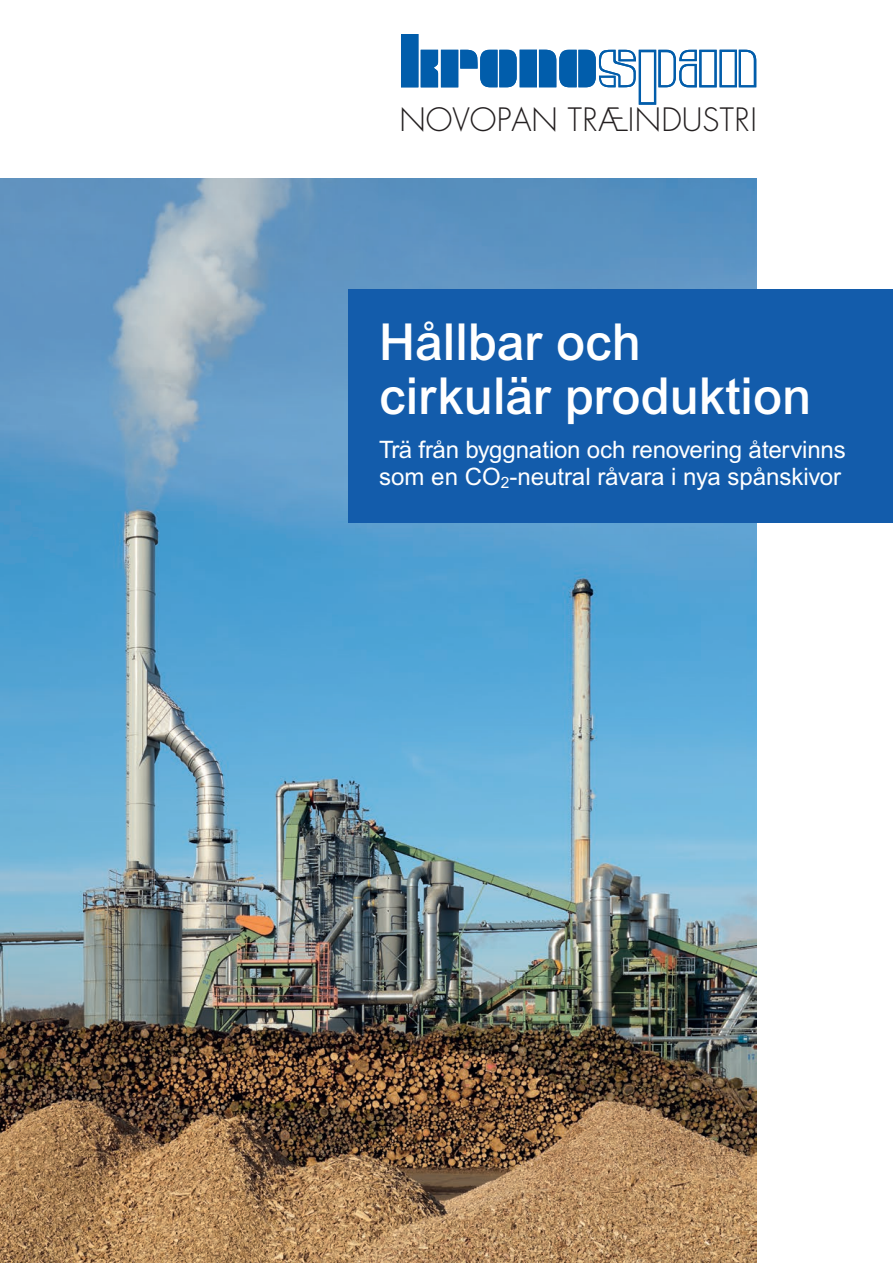
<style>
.page{position:relative;width:893px;height:1263px;background:#fff}
.page>*{position:absolute;margin:0;border:0;box-sizing:border-box;transform-origin:0 0}
.t1{font:500 51px/54px "Arial MT Pro";color:#fff}
.t2{font:300 31.35px "Futura Std";color:#231f20}
.t3{font:24px/27px "Arial MT Pro";letter-spacing:-.01em;color:#fff}
</style>
<div class="page">
<img style="left:0;top:179px;width:757px;height:1084px">
<div style="left:349px;top:289px;width:544px;height:234px;background:#135cab"></div>
<svg style="left:401px;top:34px;width:355px;height:71px"></svg>
<h2 class="t2" style="left:399px;top:100px;width:359px">NOVOPAN TRÆINDUSTRI</h2>
<h1 class="t1" style="left:379px;top:317px;width:434px">Hållbar och cirkulär produktion</h1>
<p class="t3" style="left:379px;top:437px;width:468px">Trä från byggnation och renovering återvinns som en CO<sub>2</sub>-neutral råvara i nya spånskivor</p>
</div>
